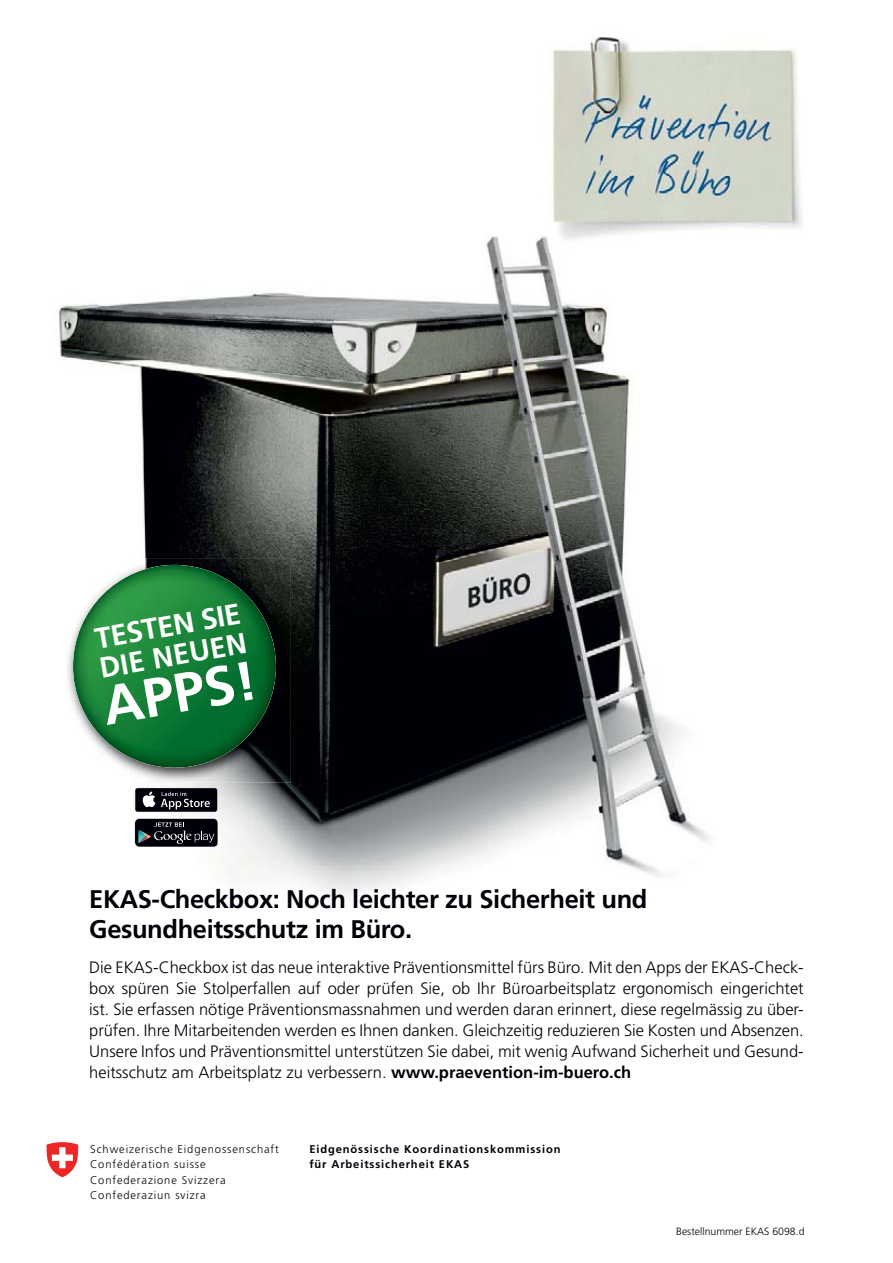
<style>
.page{position:relative;width:893px;height:1263px;background:#fff}
.page>*{position:absolute;margin:0;border:0;box-sizing:border-box;transform-origin:0 0}
.t1{font:700 54.9px "Frutiger";color:#fff}
.t2{font:700 29.25px "Frutiger";color:#fff}
.t3{font:700 28.95px "Frutiger";color:#fff}
.t4{font:700 25.5px/30.6px "Frutiger";letter-spacing:-.015em;color:#000009}
.t5{font:300 16.5px/21px "Frutiger";color:#000009;text-align:justify}
.t6{font:300 11.1px/15.5px "Frutiger";letter-spacing:.08em;color:#020009}
.t7{font:700 11.1px/15.5px "Frutiger";letter-spacing:.08em;color:#020009}
.t8{font:300 10.5px "Frutiger";color:#000009}
.s1{font-weight:700}
</style>
<div class="page">
<img style="left:58px;top:236px;width:652px;height:659px">
<svg style="left:47px;top:1142px;width:32px;height:35px"></svg>
<img style="left:66px;top:558px;width:225px;height:225px">
<img style="left:73px;top:565px;width:203px;height:203px;border-radius:50%">
<img style="left:539px;top:37px;width:263px;height:215px">
<svg style="left:134px;top:818px;width:84px;height:29px;background:#272930"></svg>
<svg style="left:135px;top:788px;width:83px;height:24px;background:#2e2e35"></svg>
<h2 class="t2" style="left:93px;top:627px;width:149px;rotate:-10deg">TESTEN SIE</h2>
<h3 class="t3" style="left:98px;top:657px;width:151px;rotate:-10deg">DIE NEUEN</h3>
<h1 class="t1" style="left:99px;top:685px;width:157px;rotate:-10deg">APPS!</h1>
<h3 class="t4" style="left:89px;top:886px;width:560px">EKAS-Checkbox: Noch leichter zu Sicherheit und<br>Gesundheitsschutz im Büro.</h3>
<p class="t5" style="left:89px;top:958px;width:716px">Die EKAS-Checkbox ist das neue interaktive Präventionsmittel fürs Büro. Mit den Apps der EKAS-Check&shy;box spüren Sie Stolperfallen auf oder prüfen Sie, ob Ihr Büroarbeitsplatz ergonomisch eingerichtet ist. Sie erfassen nötige Präventionsmassnahmen und werden daran erinnert, diese regelmässig zu über&shy;prüfen. Ihre Mitarbeitenden werden es Ihnen danken. Gleichzeitig reduzieren Sie Kosten und Absenzen.<br>Unsere Infos und Präventionsmittel unterstützen Sie dabei, mit wenig Aufwand Sicherheit und Gesund&shy;heitsschutz am Arbeitsplatz zu verbessern. <span class="s1">www.praevention-im-buero.ch</span></p>
<p class="t6" style="left:90px;top:1142px;width:190px">Schweizerische Eidgenossenschaft<br>Confédération suisse<br>Confederazione Svizzera<br>Confederaziun svizra</p>
<p class="t7" style="left:309px;top:1142px;width:253px">Eidgenössische Koordinationskommission für Arbeitssicherheit EKAS</p>
<p class="t8" style="left:676px;top:1227px;width:130px">Bestellnummer EKAS 6098.d</p>
</div>
